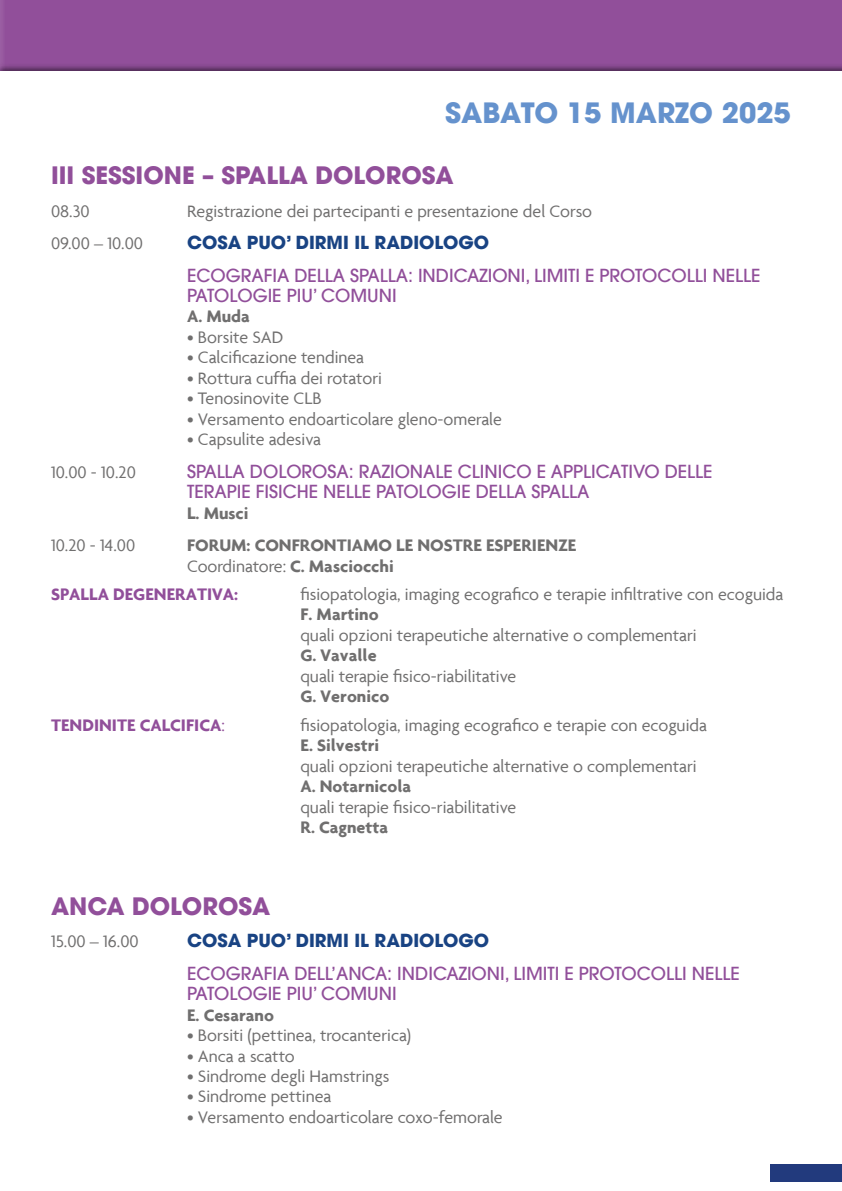
<style>
.page{position:relative;width:842px;height:1191px;background:#fff}
.page>*{position:absolute;margin:0;border:0;box-sizing:border-box;transform-origin:0 0}
.t1{font:700 28px "Avant Garde LT";color:#6592cd}
.t2{font:700 24px "Avant Garde LT";color:#914f9a}
.t3{font:18px "Agenda";color:#706f6f}
.t4{font:500 18px/20.4px "Avant Garde LT";color:#914f9a}
.t5{font:700 18px/20.4px "Agenda";color:#706f6f}
.t6{font:700 18px "Avant Garde LT";color:#194383}
.t7{font:700 18px "Agenda";color:#914f9a}
.s1{font-weight:400}
</style>
<div class="page">
<div style="left:771px;top:1164px;width:71px;height:17px;background:#223a7d"></div>
<div style="left:0;top:0;width:842px;height:72px;background:#000;opacity:.75"></div>
<h1 class="t1" style="left:445px;top:94px;width:347px">SABATO 15 MARZO 2025</h1>
<h2 class="t2" style="left:51px;top:160px;width:404px">III SESSIONE – SPALLA DOLOROSA</h2>
<p class="t3" style="left:51px;top:200px;width:40px">08.30</p>
<p class="t3" style="left:187px;top:200px;width:406px">Registrazione dei partecipanti e presentazione del Corso</p>
<p class="t3" style="left:51px;top:233px;width:94px">09.00 – 10.00</p>
<p class="t6" style="left:187px;top:231px;width:304px">COSA PUO’ DIRMI IL RADIOLOGO</p>
<p class="t4" style="left:187px;top:265px;width:575px">ECOGRAFIA DELLA SPALLA: INDICAZIONI, LIMITI E PROTOCOLLI NELLE<br>PATOLOGIE PIU’ COMUNI</p>
<p class="t5" style="left:187px;top:306px;width:64px">A. Muda</p>
<p class="t3" style="left:187px;top:326px;width:98px">• Borsite SAD</p>
<p class="t3" style="left:187px;top:347px;width:179px">• Calcificazione tendinea</p>
<p class="t3" style="left:187px;top:367px;width:196px">• Rottura cuffia dei rotatori</p>
<p class="t3" style="left:187px;top:388px;width:136px">• Tenosinovite CLB</p>
<p class="t3" style="left:187px;top:408px;width:316px">• Versamento endoarticolare gleno-omerale</p>
<p class="t3" style="left:187px;top:429px;width:136px">• Capsulite adesiva</p>
<p class="t3" style="left:51px;top:461px;width:86px">10.00 - 10.20</p>
<p class="t4" style="left:187px;top:461px;width:527px">SPALLA DOLOROSA: RAZIONALE CLINICO E APPLICATIVO DELLE<br>TERAPIE FISICHE NELLE PATOLOGIE DELLA SPALLA</p>
<p class="t5" style="left:187px;top:502px;width:63px">L. Musci</p>
<p class="t3" style="left:51px;top:534px;width:86px">10.20 - 14.00</p>
<p class="t5" style="left:187px;top:534px;width:391px">FORUM: CONFRONTIAMO LE NOSTRE ESPERIENZE<br><span class="s1">Coordinatore:</span> C. Masciocchi</p>
<p class="t7" style="left:51px;top:583px;width:189px">SPALLA DEGENERATIVA:</p>
<p class="t3" style="left:300px;top:583px;width:484px">fisiopatologia, imaging ecografico e terapie infiltrative con ecoguida</p>
<p class="t5" style="left:300px;top:604px;width:80px">F. Martino</p>
<p class="t3" style="left:300px;top:624px;width:398px">quali opzioni terapeutiche alternative o complementari</p>
<p class="t5" style="left:300px;top:645px;width:78px">G. Vavalle</p>
<p class="t3" style="left:300px;top:665px;width:217px">quali terapie fisico-riabilitative</p>
<p class="t5" style="left:300px;top:686px;width:90px">G. Veronico</p>
<p class="t7" style="left:51px;top:714px;width:175px">TENDINITE CALCIFICA<span class="s1">:</span></p>
<p class="t3" style="left:300px;top:714px;width:408px">fisiopatologia, imaging ecografico e terapie con ecoguida</p>
<p class="t5" style="left:300px;top:734px;width:80px">E. Silvestri</p>
<p class="t3" style="left:300px;top:755px;width:398px">quali opzioni terapeutiche alternative o complementari</p>
<p class="t5" style="left:300px;top:775px;width:112px">A. Notarnicola</p>
<p class="t3" style="left:300px;top:796px;width:217px">quali terapie fisico-riabilitative</p>
<p class="t5" style="left:300px;top:816px;width:89px">R. Cagnetta</p>
<h2 class="t2" style="left:51px;top:890px;width:221px">ANCA DOLOROSA</h2>
<p class="t3" style="left:51px;top:930px;width:89px">15.00 – 16.00</p>
<p class="t6" style="left:187px;top:929px;width:304px">COSA PUO’ DIRMI IL RADIOLOGO</p>
<p class="t4" style="left:187px;top:963px;width:554px">ECOGRAFIA DELL’ANCA: INDICAZIONI, LIMITI E PROTOCOLLI NELLE<br>PATOLOGIE PIU’ COMUNI</p>
<p class="t5" style="left:187px;top:1004px;width:88px">E. Cesarano</p>
<p class="t3" style="left:187px;top:1024px;width:225px">• Borsiti (pettinea, trocanterica)</p>
<p class="t3" style="left:187px;top:1045px;width:109px">• Anca a scatto</p>
<p class="t3" style="left:187px;top:1065px;width:204px">• Sindrome degli Hamstrings</p>
<p class="t3" style="left:187px;top:1086px;width:146px">• Sindrome pettinea</p>
<p class="t3" style="left:187px;top:1106px;width:317px">• Versamento endoarticolare coxo-femorale</p>
</div>
